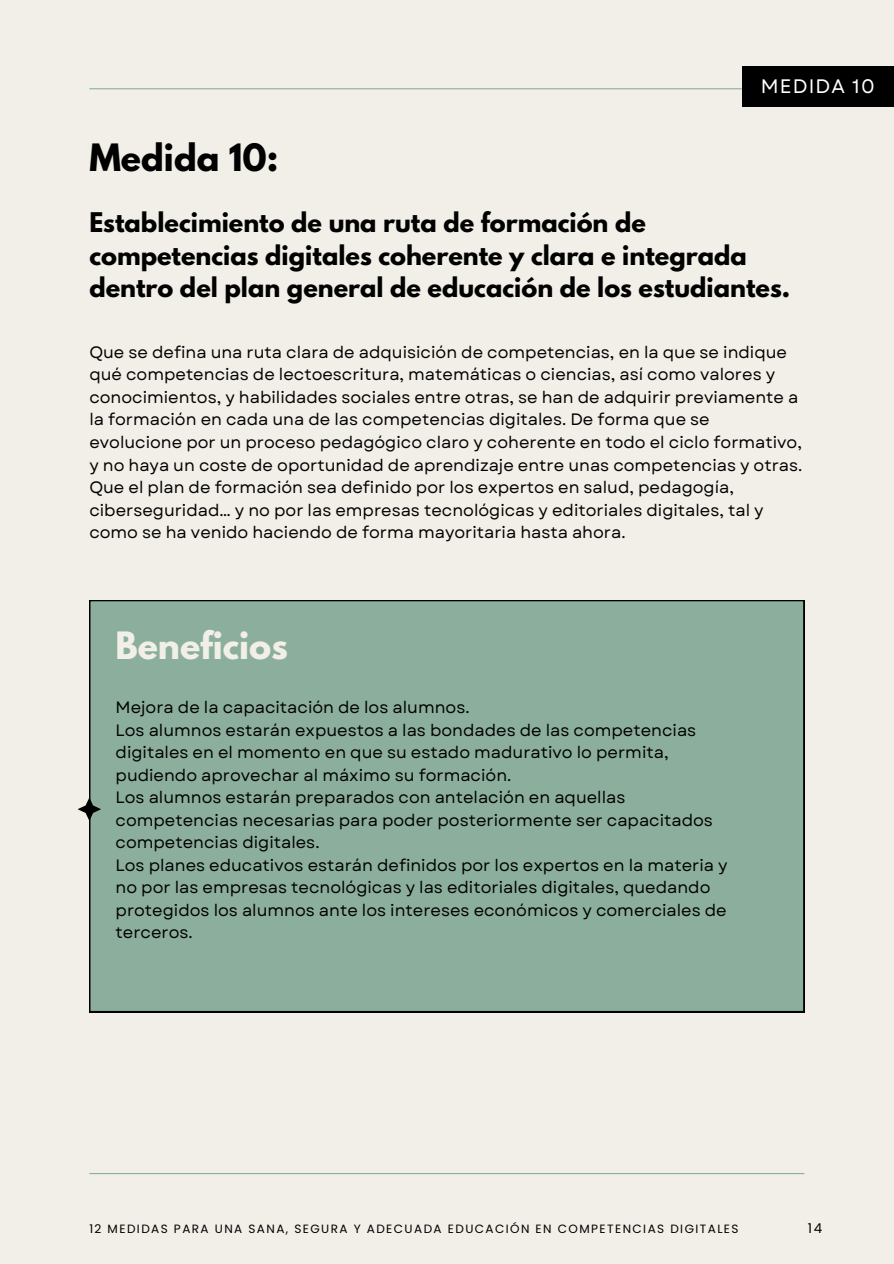
<style>
.page{position:relative;width:894px;height:1264px;background:#fff}
.page>*{position:absolute;margin:0;border:0;box-sizing:border-box;transform-origin:0 0}
.t1{font:700 33.45px "League Spartan";color:#f1efe7}
.t2{font:700 33.45px "League Spartan";color:#010101}
.t3{font:700 24px/32.7px "League Spartan";color:#010101}
.t4{font:19.5px "Garet";letter-spacing:.06em;color:#fff}
.t5{font:16.5px/22.5px "Garet";color:#010101}
.t6{font:13.5px "Poppins";color:#010101}
.t7{font:12px "Poppins";letter-spacing:.12em;color:#010101}
</style>
<div class="page">
<div style="left:0;top:0;width:893px;height:1263px;background:#f1efe7"></div>
<hr style="left:89px;top:88px;width:715px;height:1px;background:#8caf9d">
<hr style="left:89px;top:1172px;width:715px;height:2px;background:#8caf9d">
<div style="left:89px;top:600px;width:715px;height:412px;background:#8caf9d"></div>
<div style="left:741px;top:66px;width:152px;height:41px;background:#000"></div>
<svg style="left:78px;top:797px;width:23px;height:24px"></svg>
<h1 class="t2" style="left:89px;top:141px;width:191px">Medida 10:</h1>
<h3 class="t4" style="left:760px;top:72px;width:115px">MEDIDA 10</h3>
<h1 class="t3" style="left:89px;top:209px;width:702px">Establecimiento de una ruta de formación de competencias digitales coherente y clara e integrada dentro del plan general de educación de los estudiantes.</h1>
<h2 class="t5" style="left:89px;top:341px;width:714px">Que se defina una ruta clara de adquisición de competencias, en la que se indique qué competencias de lectoescritura, matemáticas o ciencias, así como valores y conocimientos, y habilidades sociales entre otras, se han de adquirir previamente a la formación en cada una de las competencias digitales. De forma que se evolucione por un proceso pedagógico claro y coherente en todo el ciclo formativo, y no haya un coste de oportunidad de aprendizaje entre unas competencias y otras.<br>Que el plan de formación sea definido por los expertos en salud, pedagogía, ciberseguridad… y no por las empresas tecnológicas y editoriales digitales, tal y como se ha venido haciendo de forma mayoritaria hasta ahora.</h2>
<h4 class="t1" style="left:115px;top:628px;width:174px">Beneficios</h4>
<h4 class="t5" style="left:115px;top:696px;width:613px">Mejora de la capacitación de los alumnos.<br>Los alumnos estarán expuestos a las bondades de las competencias digitales en el momento en que su estado madurativo lo permita, pudiendo aprovechar al máximo su formación.<br>Los alumnos estarán preparados con antelación en aquellas competencias necesarias para poder posteriormente ser capacitados competencias digitales.<br>Los planes educativos estarán definidos por los expertos en la materia y no por las empresas tecnológicas y las editoriales digitales, quedando protegidos los alumnos ante los intereses económicos y comerciales de terceros.</h4>
<p class="t7" style="left:89px;top:1220px;width:650px">12 MEDIDAS PARA UNA SANA, SEGURA Y ADECUADA EDUCACIÓN EN COMPETENCIAS DIGITALES</p>
<p class="t6" style="left:807px;top:1219px;width:16px">14</p>
</div>
